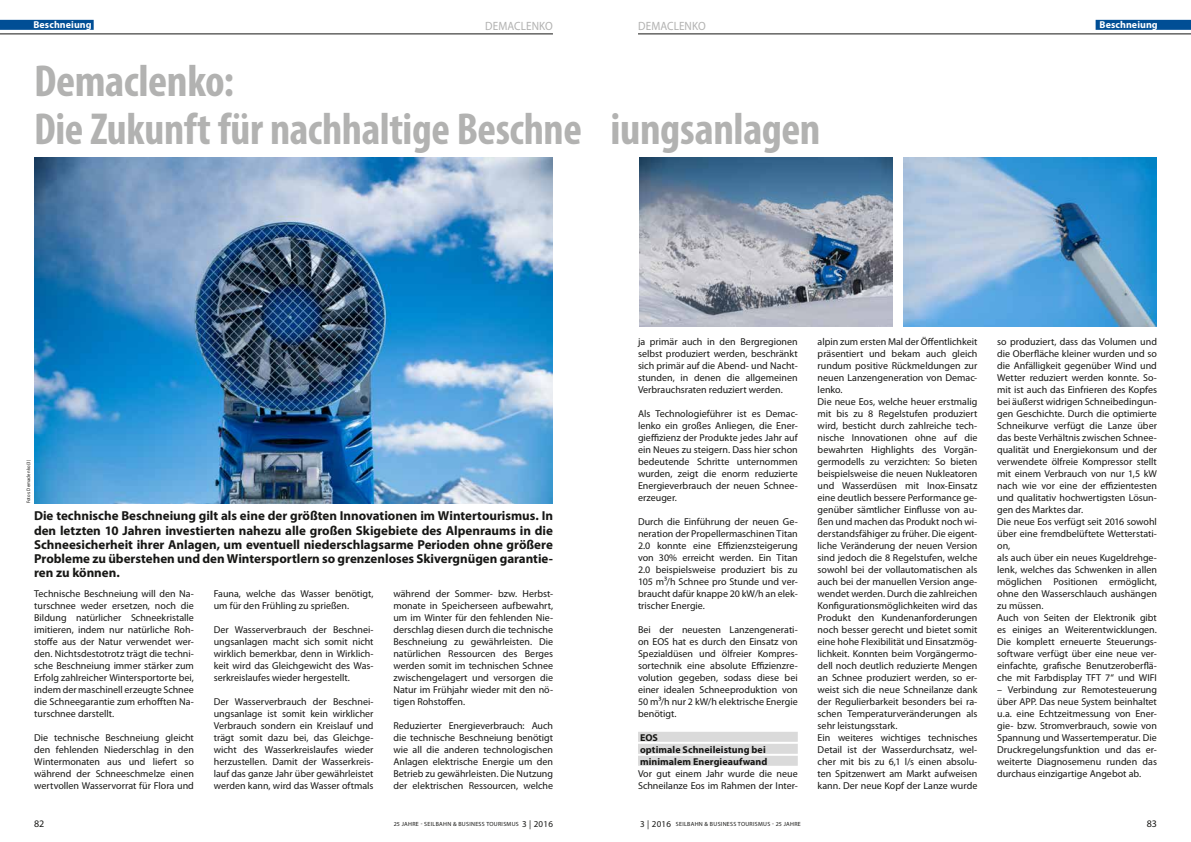
<style>
.page{position:relative;width:1191px;height:842px;background:#fff}
.page>*{position:absolute;margin:0;border:0;box-sizing:border-box;transform-origin:0 0}
.t1{font:700 condensed 45px/48px "Myriad Pro";letter-spacing:-.01em;color:#b2b2b1}
.t2{font:700 13px/14.3px "Myriad Pro";color:#171715;text-align:justify}
.t3{font:12px "Myriad Pro";letter-spacing:.01em;color:#b2b2b1;scale:.93 1}
.t4{font:10px/12px "Myriad Pro";color:#171715;text-align:justify}
.t5{font:700 10px/12px "Myriad Pro";letter-spacing:.005em;color:#171715}
.t6{font:700 10px "Myriad Pro";letter-spacing:.005em;color:#fff}
.t7{font:6px "Myriad Pro";letter-spacing:.05em;color:#171715}
.t8{font:5px "Myriad Pro";letter-spacing:.015em;color:#171715;scale:.92 1}
.s1{font-size:9px}
</style>
<div class="page">
<hr style="left:0;top:34px;width:553px;height:1px;background:#171715">
<hr style="left:638px;top:34px;width:553px;height:1px;background:#171715">
<div style="left:0;top:20px;width:94px;height:10px;background:#004e95"></div>
<div style="left:638px;top:732px;width:159px;height:10px;background:#dadada"></div>
<div style="left:638px;top:744px;width:159px;height:10px;background:#dadada"></div>
<div style="left:638px;top:756px;width:159px;height:10px;background:#dadada"></div>
<div style="left:1095px;top:20px;width:96px;height:10px;background:#004e95"></div>
<img style="left:640px;top:157px;width:253px;height:169px">
<img style="left:904px;top:157px;width:253px;height:169px">
<img style="left:34px;top:157px;width:519px;height:346px">
<p class="t6" style="left:33px;top:19px;width:60px">Beschneiung</p>
<p class="t3" style="left:485px;top:19px;width:74px">DEMACLENKO</p>
<p class="t3" style="left:638px;top:19px;width:74px">DEMACLENKO</p>
<p class="t6" style="left:1099px;top:19px;width:60px">Beschneiung</p>
<h1 class="t1" style="left:34px;top:56px;width:788px">Demaclenko:<br>Die Zukunft für nachhaltige Beschne iungsanlagen</h1>
<p class="t8" style="left:26px;top:503px;width:49px;rotate:-90deg">Fotos: Demaclenko (3)</p>
<p class="t2" style="left:34px;top:509px;width:520px">Die technische Beschneiung gilt als eine der größten Innovationen im Wintertourismus. In den letzten 10 Jahren investierten nahezu alle großen Skigebiete des Alpenraums in die Schneesicherheit ihrer Anlagen, um eventuell niederschlagsarme Perioden ohne größere Probleme zu überstehen und den Wintersportlern so grenzenloses Skivergnügen garantie&shy;ren zu können.</p>
<p class="t4" style="left:34px;top:588px;width:161px">Technische Beschneiung will den Na&shy;turschnee weder ersetzen, noch die Bildung natürlicher Schneekristalle imitieren, indem nur natürliche Roh&shy;stoffe aus der Natur verwendet wer&shy;den. Nichtsdestotrotz trägt die techni&shy;sche Beschneiung immer stärker zum Erfolg zahlreicher Wintersportorte bei, indem der maschinell erzeugte Schnee die Schneegarantie zum erhofften Na&shy;turschnee darstellt.</p>
<p class="t4" style="left:34px;top:732px;width:161px">Die technische Beschneiung gleicht den fehlenden Niederschlag in den Wintermonaten aus und liefert so während der Schneeschmelze einen wertvollen Wasservorrat für Flora und</p>
<p class="t4" style="left:214px;top:588px;width:161px">Fauna, welche das Wasser benötigt, um für den Frühling zu sprießen.</p>
<p class="t4" style="left:214px;top:624px;width:161px">Der Wasserverbrauch der Beschnei&shy;ungsanlagen macht sich somit nicht wirklich bemerkbar, denn in Wirklich&shy;keit wird das Gleichgewicht des Was&shy;serkreislaufes wieder hergestellt.</p>
<p class="t4" style="left:214px;top:696px;width:161px">Der Wasserverbrauch der Beschnei&shy;ungsanlage ist somit kein wirklicher Verbrauch sondern ein Kreislauf und trägt somit dazu bei, das Gleichge&shy;wicht des Wasserkreislaufes wieder herzustellen. Damit der Wasserkreis&shy;lauf das ganze Jahr über gewährleistet werden kann, wird das Wasser oftmals</p>
<p class="t4" style="left:393px;top:588px;width:161px">während der Sommer- bzw. Herbst&shy;monate in Speicherseen aufbewahrt, um im Winter für den fehlenden Nie&shy;derschlag diesen durch die technische Beschneiung zu gewährleisten. Die natürlichen Ressourcen des Berges werden somit im technischen Schnee zwischengelagert und versorgen die Natur im Frühjahr wieder mit den nö&shy;tigen Rohstoffen.</p>
<p class="t4" style="left:393px;top:720px;width:161px">Reduzierter Energieverbrauch: Auch die technische Beschneiung benötigt wie all die anderen technologischen Anlagen elektrische Energie um den Betrieb zu gewährleisten. Die Nutzung der elektrischen Ressourcen, welche</p>
<p class="t4" style="left:638px;top:336px;width:161px">ja primär auch in den Bergregionen selbst produziert werden, beschränkt sich primär auf die Abend- und Nacht&shy;stunden, in denen die allgemeinen Verbrauchsraten reduziert werden.</p>
<p class="t4" style="left:638px;top:408px;width:161px">Als Technologieführer ist es Demac&shy;lenko ein großes Anliegen, die Ener&shy;gieffizienz der Produkte jedes Jahr auf ein Neues zu steigern. Dass hier schon bedeutende Schritte unternommen wurden, zeigt die enorm reduzierte Energieverbrauch der neuen Schnee&shy;erzeuger.</p>
<p class="t4" style="left:638px;top:516px;width:161px">Durch die Einführung der neuen Ge&shy;neration der Propellermaschinen Titan 2.0 konnte eine Effizienzsteigerung von 30% erreicht werden. Ein Titan 2.0 beispielsweise produziert bis zu 105 m³/h Schnee pro Stunde und ver&shy;braucht dafür knappe 20 kW/h an elek&shy;trischer Energie.</p>
<p class="t4" style="left:638px;top:624px;width:161px">Bei der neuesten Lanzengenerati&shy;on EOS hat es durch den Einsatz von Spezialdüsen und ölfreier Kompres&shy;sortechnik eine absolute Effizienzre&shy;volution gegeben, sodass diese bei einer idealen Schneeproduktion von 50 m³/h nur 2 kW/h elektrische Energie benötigt.</p>
<p class="t5" style="left:640px;top:731px;width:129px">EOS<br>optimale Schneileistung bei minimalem Energieaufwand</p>
<p class="t4" style="left:638px;top:768px;width:161px">Vor gut einem Jahr wurde die neue<br>Schneilanze Eos im Rahmen der Inter-</p>
<p class="t4" style="left:817px;top:336px;width:161px;text-align:left">alpin zum ersten Mal der Öffentlichkeit präsentiert und bekam auch gleich rundum positive Rückmeldungen zur neuen Lanzengeneration von Demac&shy;lenko.<br>Die neue Eos, welche heuer erstmalig mit bis zu 8 Regelstufen produziert wird, besticht durch zahlreiche tech&shy;nische Innovationen ohne auf die bewahrten Highlights des Vorgän&shy;germodells zu verzichten: So bieten beispielsweise die neuen Nukleatoren und Wasserdüsen mit Inox-Einsatz eine deutlich bessere Performance ge&shy;genüber sämtlicher Einflusse von au&shy;ßen und machen das Produkt noch wi&shy;derstandsfähiger zu früher. Die eigent&shy;liche Veränderung der neuen Version sind jedoch die 8 Regelstufen, welche sowohl bei der vollautomatischen als auch bei der manuellen Version ange&shy;wendet werden. Durch die zahlreichen Konfigurationsmöglichkeiten wird das Produkt den Kundenanforderungen noch besser gerecht und bietet somit eine hohe Flexibilität und Einsatzmög&shy;lichkeit. Konnten beim Vorgängermo&shy;dell noch deutlich reduzierte Mengen an Schnee produziert werden, so er&shy;weist sich die neue Schneilanze dank der Regulierbarkeit besonders bei ra&shy;schen Temperaturveränderungen als sehr leistungsstark.<br>Ein weiteres wichtiges technisches Detail ist der Wasserdurchsatz, wel&shy;cher mit bis zu 6,1 l/s einen absolu&shy;ten Spitzenwert am Markt aufweisen kann. Der neue Kopf der Lanze wurde</p>
<p class="t4" style="left:997px;top:336px;width:161px;text-align:left">so produziert, dass das Volumen und die Oberfläche kleiner wurden und so die Anfälligkeit gegenüber Wind und Wetter reduziert werden konnte. So&shy;mit ist auch das Einfrieren des Kopfes bei äußerst widrigen Schneibedingun&shy;gen Geschichte. Durch die optimierte Schneikurve verfügt die Lanze über das beste Verhältnis zwischen Schnee&shy;qualität und Energiekonsum und der verwendete ölfreie Kompressor stellt mit einem Verbrauch von nur 1,5 kW nach wie vor eine der effizientesten und qualitativ hochwertigsten Lösun&shy;gen des Marktes dar.<br>Die neue Eos verfügt seit 2016 sowohl über eine fremdbelüftete Wetterstati&shy;on,<br>als auch über ein neues Kugeldrehge&shy;lenk, welches das Schwenken in allen möglichen Positionen ermöglicht, ohne den Wasserschlauch aushängen zu müssen.<br>Auch von Seiten der Elektronik gibt es einiges an Weiterentwicklungen.<br>Die komplett erneuerte Steuerungs&shy;software verfügt über eine neue ver&shy;einfachte, grafische Benutzeroberflä&shy;che mit Farbdisplay TFT 7“ und WIFI</p>
<p class="t4" style="left:997px;top:684px;width:161px">– Verbindung zur Remotesteuerung über APP. Das neue System beinhaltet u.a. eine Echtzeitmessung von Ener&shy;gie- bzw. Stromverbrauch, sowie von Spannung und Wassertemperatur. Die Druckregelungsfunktion und das er&shy;weiterte Diagnosemenu runden das durchaus einzigartige Angebot ab.</p>
<p class="t4" style="left:34px;top:818px;width:12px">82</p>
<p class="t7" style="left:394px;top:821px;width:161px">25 JAHRE - SEILBAHN &amp; BUSINESS TOURISMUS <span class="s1">3 | 2016</span></p>
<p class="t7" style="left:640px;top:821px;width:162px"><span class="s1">3 | 2016</span> SEILBAHN &amp; BUSINESS TOURISMUS - 25 JAHRE</p>
<p class="t4" style="left:1146px;top:818px;width:12px">83</p>
</div>
